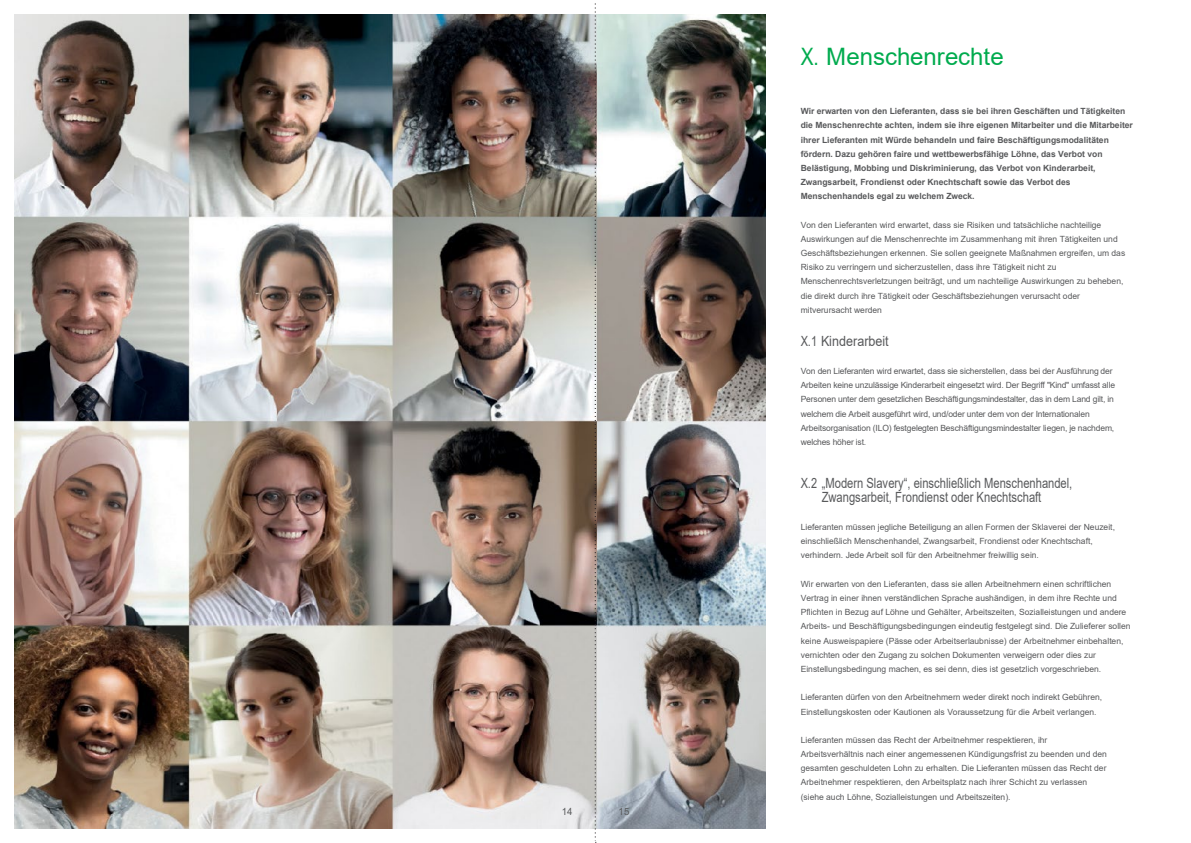
<style>
.page{position:relative;width:1191px;height:843px;background:#fff}
.page>*{position:absolute;margin:0;border:0;box-sizing:border-box;transform-origin:0 0}
.t1{font:24px "Arial";color:#00ab4e;scale:.8 1}
.t2{font:14px/14.2px "Arial";color:#58595b;scale:.78 1}
.t3{font:10px "Arial";color:#58595b;scale:.96 1}
.t4{font:8.5px/14.2px "Arial";letter-spacing:-.005em;color:#58595b}
.t5{font:700 8.5px/14.2px "Arial";letter-spacing:-.005em;color:#58595b}
</style>
<div class="page">
<img style="left:14px;top:14px;width:751px;height:814px">
<svg style="left:595px;top:4px;width:1px;height:838px"></svg>
<p class="t3" style="left:562px;top:804px;width:13px">14</p>
<p class="t3" style="left:618px;top:804px;width:13px">15</p>
<p class="t1" style="left:801px;top:40px;width:255px">X. Menschenrechte</p>
<h4 class="t5" style="left:801px;top:104px;width:334px">Wir erwarten von den Lieferanten, dass sie bei ihren Geschäften und Tätigkeiten die Menschenrechte achten, indem sie ihre eigenen Mitarbeiter und die Mitarbeiter ihrer Lieferanten mit Würde behandeln und faire Beschäftigungsmodalitäten fördern. Dazu gehören faire und wettbewerbsfähige Löhne, das Verbot von Belästigung, Mobbing und Diskriminierung, das Verbot von Kinderarbeit, Zwangsarbeit, Frondienst oder Knechtschaft sowie das Verbot des Menschenhandels egal zu welchem Zweck.</h4>
<p class="t4" style="left:801px;top:217px;width:326px">Von den Lieferanten wird erwartet, dass sie Risiken und tatsächliche nachteilige Auswirkungen auf die Menschenrechte im Zusammenhang mit ihren Tätigkeiten und Geschäftsbeziehungen erkennen. Sie sollen geeignete Maßnahmen ergreifen, um das Risiko zu verringern und sicherzustellen, dass ihre Tätigkeit nicht zu Menschenrechtsverletzungen beiträgt, und um nachteilige Auswirkungen zu beheben, die direkt durch ihre Tätigkeit oder Geschäftsbeziehungen verursacht oder mitverursacht werden</p>
<p class="t2" style="left:801px;top:333px;width:114px">X.1 Kinderarbeit</p>
<p class="t4" style="left:801px;top:363px;width:316px">Von den Lieferanten wird erwartet, dass sie sicherstellen, dass bei der Ausführung der Arbeiten keine unzulässige Kinderarbeit eingesetzt wird. Der Begriff "Kind" umfasst alle Personen unter dem gesetzlichen Beschäftigungsmindestalter, das in dem Land gilt, in welchem die Arbeit ausgeführt wird, und/oder unter dem von der Internationalen Arbeitsorganisation (ILO) festgelegten Beschäftigungsmindestalter liegen, je nachdem, welches höher ist.</p>
<p class="t2" style="left:822px;top:475px;width:323px;text-indent:-21px">X.2 „Modern Slavery“, einschließlich Menschenhandel,<br>Zwangsarbeit, Frondienst oder Knechtschaft</p>
<p class="t4" style="left:801px;top:519px;width:316px">Lieferanten müssen jegliche Beteiligung an allen Formen der Sklaverei der Neuzeit, einschließlich Menschenhandel, Zwangsarbeit, Frondienst oder Knechtschaft, verhindern. Jede Arbeit soll für den Arbeitnehmer freiwillig sein.</p>
<p class="t4" style="left:801px;top:576px;width:331px">Wir erwarten von den Lieferanten, dass sie allen Arbeitnehmern einen schriftlichen Vertrag in einer ihnen verständlichen Sprache aushändigen, in dem ihre Rechte und Pflichten in Bezug auf Löhne und Gehälter, Arbeitszeiten, Sozialleistungen und andere Arbeits- und Beschäftigungsbedingungen eindeutig festgelegt sind. Die Zulieferer sollen keine Ausweispapiere (Pässe oder Arbeitserlaubnisse) der Arbeitnehmer einbehalten, vernichten oder den Zugang zu solchen Dokumenten verweigern oder dies zur Einstellungsbedingung machen, es sei denn, dies ist gesetzlich vorgeschrieben.</p>
<p class="t4" style="left:801px;top:689px;width:303px">Lieferanten dürfen von den Arbeitnehmern weder direkt noch indirekt Gebühren,<br>Einstellungskosten oder Kautionen als Voraussetzung für die Arbeit verlangen.</p>
<p class="t4" style="left:801px;top:732px;width:308px">Lieferanten müssen das Recht der Arbeitnehmer respektieren, ihr Arbeitsverhältnis nach einer angemessenen Kündigungsfrist zu beenden und den gesamten geschuldeten Lohn zu erhalten. Die Lieferanten müssen das Recht der Arbeitnehmer respektieren, den Arbeitsplatz nach ihrer Schicht zu verlassen (siehe auch Löhne, Sozialleistungen und Arbeitszeiten).</p>
</div>
